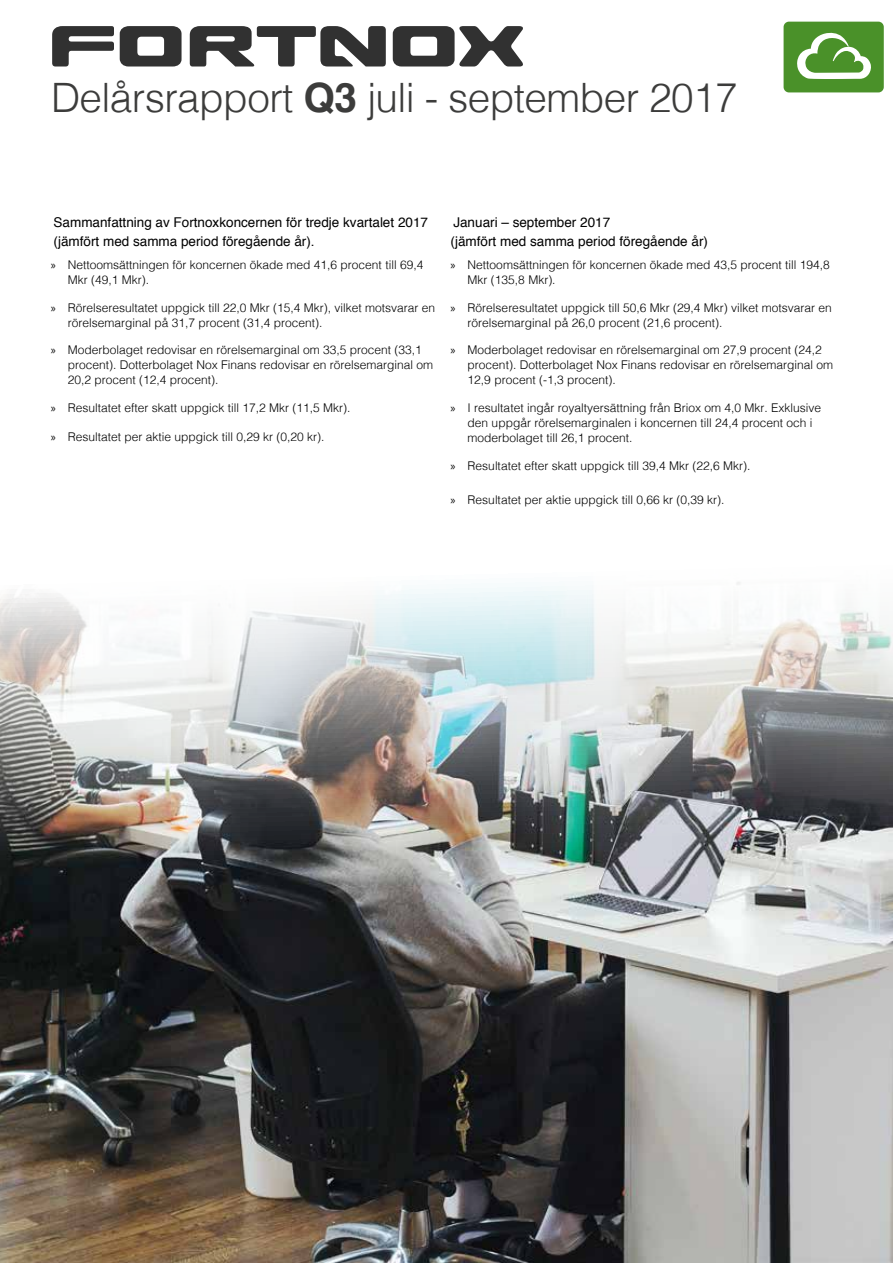
<style>
.page{position:relative;width:893px;height:1263px;background:#fff}
.page>*{position:absolute;margin:0;border:0;box-sizing:border-box;transform-origin:0 0}
.t1{font:300 40.5px "Helvetica";letter-spacing:-.015em;color:#3c3c3b}
.t2{font:13.5px/19.5px "Helvetica";color:#000}
.t3{font:300 12px/15px "Helvetica";color:#000}
.s1{font-weight:700}
.s2{font-family:"Myriad Pro";font-weight:400}
</style>
<div class="page">
<img style="left:0;top:582px;width:893px;height:681px">
<svg style="left:120px;top:26px;width:62px;height:41px"></svg>
<svg style="left:52px;top:26px;width:62px;height:41px"></svg>
<svg style="left:278px;top:37px;width:17px;height:30px"></svg>
<div style="left:257px;top:26px;width:59px;height:11px;background:#313131;border-radius:3px"></div>
<svg style="left:190px;top:26px;width:65px;height:41px"></svg>
<svg style="left:320px;top:26px;width:66px;height:41px"></svg>
<svg style="left:393px;top:26px;width:129px;height:41px"></svg>
<div style="left:784px;top:22px;width:100px;height:70px;background:#4a9129;border-radius:5px"></div>
<svg style="left:797px;top:32px;width:74px;height:47px"></svg>
<h1 class="t1" style="left:51px;top:63px;width:688px">Delårsrapport <span class="s1">Q3</span> juli - september 2017</h1>
<p class="t2" style="left:54px;top:213px;width:376px">Sammanfattning av Fortnoxkoncernen för tredje kvartalet 2017 (jämfört med samma period föregående år).</p>
<p class="t3" style="left:68px;top:256px;width:357px;text-indent:-17px"><span class="s2">»</span> Nettoomsättningen för koncernen ökade med 41,6 procent till 69,4<br>Mkr (49,1 Mkr).</p>
<p class="t3" style="left:68px;top:299px;width:369px;text-indent:-17px"><span class="s2">»</span> Rörelseresultatet uppgick till 22,0 Mkr (15,4 Mkr), vilket motsvarar en rörelsemarginal på 31,7 procent (31,4 procent).</p>
<p class="t3" style="left:68px;top:342px;width:367px;text-indent:-17px"><span class="s2">»</span> Moderbolaget redovisar en rörelsemarginal om 33,5 procent (33,1 procent). Dotterbolaget Nox Finans redovisar en rörelsemarginal om<br>20,2 procent (12,4 procent).</p>
<p class="t3" style="left:51px;top:400px;width:301px"><span class="s2">»</span> Resultatet efter skatt uppgick till 17,2 Mkr (11,5 Mkr).</p>
<p class="t3" style="left:51px;top:429px;width:275px"><span class="s2">»</span> Resultatet per aktie uppgick till 0,29 kr (0,20 kr).</p>
<p class="t2" style="left:451px;top:213px;width:259px">Januari – september 2017<br>(jämfört med samma period föregående år)</p>
<p class="t3" style="left:468px;top:256px;width:364px;text-indent:-17px"><span class="s2">»</span> Nettoomsättningen för koncernen ökade med 43,5 procent till 194,8<br>Mkr (135,8 Mkr).</p>
<p class="t3" style="left:468px;top:299px;width:366px;text-indent:-17px"><span class="s2">»</span> Rörelseresultatet uppgick till 50,6 Mkr (29,4 Mkr) vilket motsvarar en rörelsemarginal på 26,0 procent (21,6 procent).</p>
<p class="t3" style="left:468px;top:342px;width:367px;text-indent:-17px"><span class="s2">»</span> Moderbolaget redovisar en rörelsemarginal om 27,9 procent (24,2 procent). Dotterbolaget Nox Finans redovisar en rörelsemarginal om<br>12,9 procent (-1,3 procent).</p>
<p class="t3" style="left:468px;top:400px;width:355px;text-indent:-17px"><span class="s2">»</span> I resultatet ingår royaltyersättning från Briox om 4,0 Mkr. Exklusive den uppgår rörelsemarginalen i koncernen till 24,4 procent och i moderbolaget till 26,1 procent.</p>
<p class="t3" style="left:451px;top:457px;width:301px"><span class="s2">»</span> Resultatet efter skatt uppgick till 39,4 Mkr (22,6 Mkr).</p>
<p class="t3" style="left:451px;top:491px;width:275px"><span class="s2">»</span> Resultatet per aktie uppgick till 0,66 kr (0,39 kr).</p>
</div>
